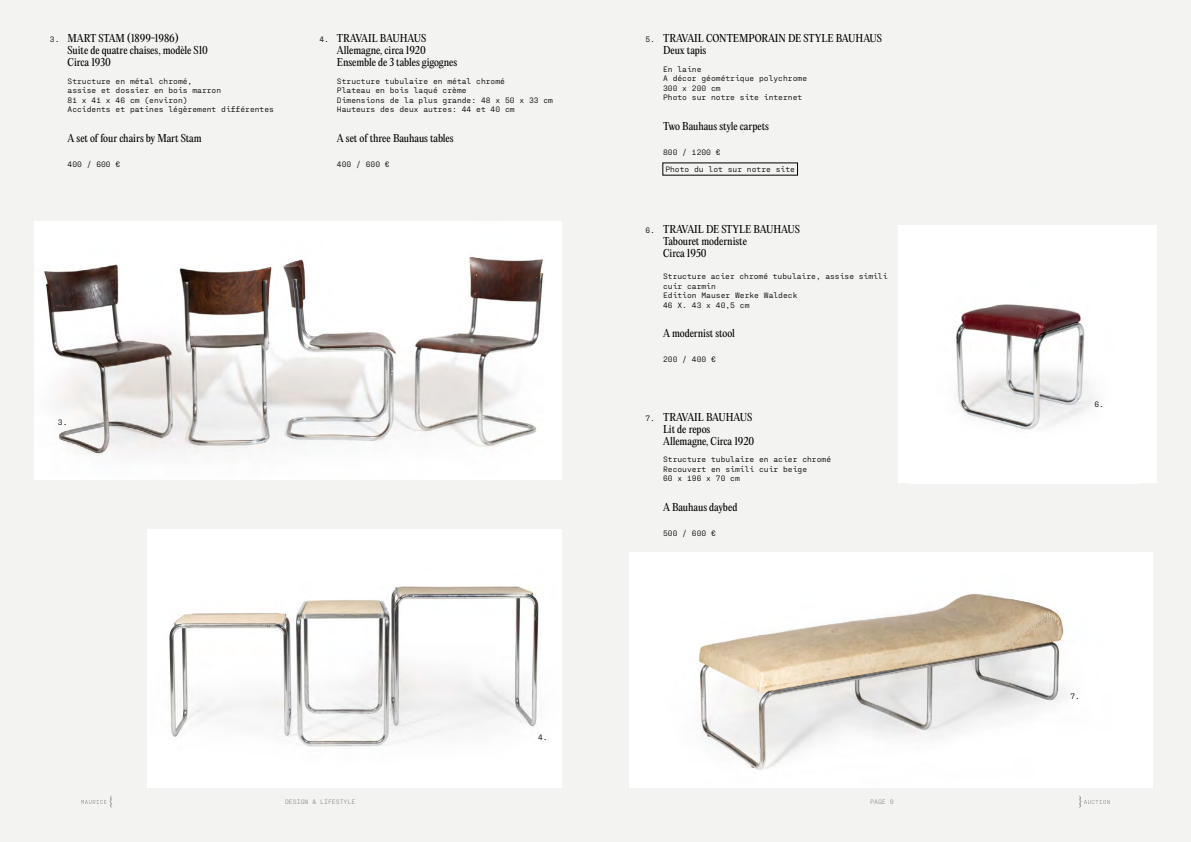
<style>
.page{position:relative;width:1191px;height:842px;background:#f3f3f2}
.page>*{position:absolute;margin:0;border:0;box-sizing:border-box;transform-origin:0 0}
.t1{font:10px/12px "PP Editorial New";letter-spacing:-.005em;color:#000}
.t2{font:8px/9.6px "PP Fraktion Mono";color:#000}
.t3{font:6.5px "PP Fraktion Mono";color:#909090}
</style>
<div class="page">
<img style="left:147px;top:529px;width:414px;height:258px">
<img style="left:629px;top:552px;width:523px;height:235px">
<img style="left:34px;top:221px;width:527px;height:258px">
<div style="left:899px;top:225px;width:258px;height:258px;background:#fff"></div>
<img style="left:956px;top:304px;width:139px;height:126px">
<svg style="left:81px;top:796px;width:31px;height:12px"></svg>
<svg style="left:1078px;top:796px;width:31px;height:12px"></svg>
<p class="t1" style="left:68px;top:32px;width:142px">MART STAM (1899-1986)<br>Suite de quatre chaises, modèle S10<br>Circa 1930</p>
<p class="t2" style="left:68px;top:75px;width:208px">Structure en métal chromé,<br>assise et dossier en bois marron<br>81 x 41 x 46 cm (environ)<br>Accidents et patines légèrement différentes</p>
<p class="t1" style="left:68px;top:132px;width:136px">A set of four chairs by Mart Stam</p>
<p class="t2" style="left:68px;top:159px;width:54px">400 / 600 €</p>
<p class="t1" style="left:337px;top:32px;width:122px">TRAVAIL BAUHAUS<br>Allemagne, circa 1920<br>Ensemble de 3 tables gigognes</p>
<p class="t2" style="left:337px;top:75px;width:218px">Structure tubulaire en métal chromé<br>Plateau en bois laqué crème<br>Dimensions de la plus grande: 48 x 50 x 33 cm Hauteurs des deux autres: 44 et 40 cm</p>
<p class="t1" style="left:337px;top:132px;width:118px">A set of three Bauhaus tables</p>
<p class="t2" style="left:337px;top:159px;width:54px">400 / 600 €</p>
<p class="t2" style="left:50px;top:34px;width:11px">3.</p>
<p class="t2" style="left:645px;top:34px;width:11px">5.</p>
<p class="t2" style="left:319px;top:34px;width:11px">4.</p>
<p class="t1" style="left:663px;top:32px;width:220px">TRAVAIL CONTEMPORAIN DE STYLE BAUHAUS<br>Deux tapis</p>
<p class="t2" style="left:663px;top:63px;width:146px">En laine<br>A décor géométrique polychrome<br>300 x 200 cm<br>Photo sur notre site internet</p>
<p class="t1" style="left:663px;top:120px;width:107px">Two Bauhaus style carpets</p>
<p class="t2" style="left:663px;top:147px;width:59px">800 / 1200 €</p>
<p class="t2" style="left:665px;top:164px;width:131px">Photo du lot sur notre site</p>
<p class="t2" style="left:58px;top:417px;width:11px">3.</p>
<p class="t2" style="left:645px;top:225px;width:11px">6.</p>
<p class="t1" style="left:663px;top:223px;width:138px">TRAVAIL DE STYLE BAUHAUS<br>Tabouret moderniste<br>Circa 1950</p>
<p class="t2" style="left:663px;top:271px;width:226px">Structure acier chromé tubulaire, assise simili cuir carmin<br>Edition Mauser Werke Waldeck<br>46 X. 43 x 40,5 cm</p>
<p class="t1" style="left:663px;top:327px;width:73px">A modernist stool</p>
<p class="t2" style="left:663px;top:354px;width:54px">200 / 400 €</p>
<p class="t2" style="left:645px;top:412px;width:11px">7.</p>
<p class="t1" style="left:663px;top:411px;width:93px">TRAVAIL BAUHAUS<br>Lit de repos<br>Allemagne, Circa 1920</p>
<p class="t2" style="left:663px;top:454px;width:170px">Structure tubulaire en acier chromé<br>Recouvert en simili cuir beige<br>60 x 196 x 70 cm</p>
<p class="t1" style="left:663px;top:501px;width:76px">A Bauhaus daybed</p>
<p class="t2" style="left:663px;top:527px;width:54px">500 / 600 €</p>
<p class="t2" style="left:538px;top:732px;width:11px">4.</p>
<p class="t3" style="left:285px;top:797px;width:72px">DESIGN &amp; LIFESTYLE</p>
<p class="t3" style="left:870px;top:797px;width:25px">PAGE 9</p>
<p class="t2" style="left:1094px;top:398px;width:11px">6.</p>
<p class="t2" style="left:1070px;top:690px;width:11px">7.</p>
</div>
